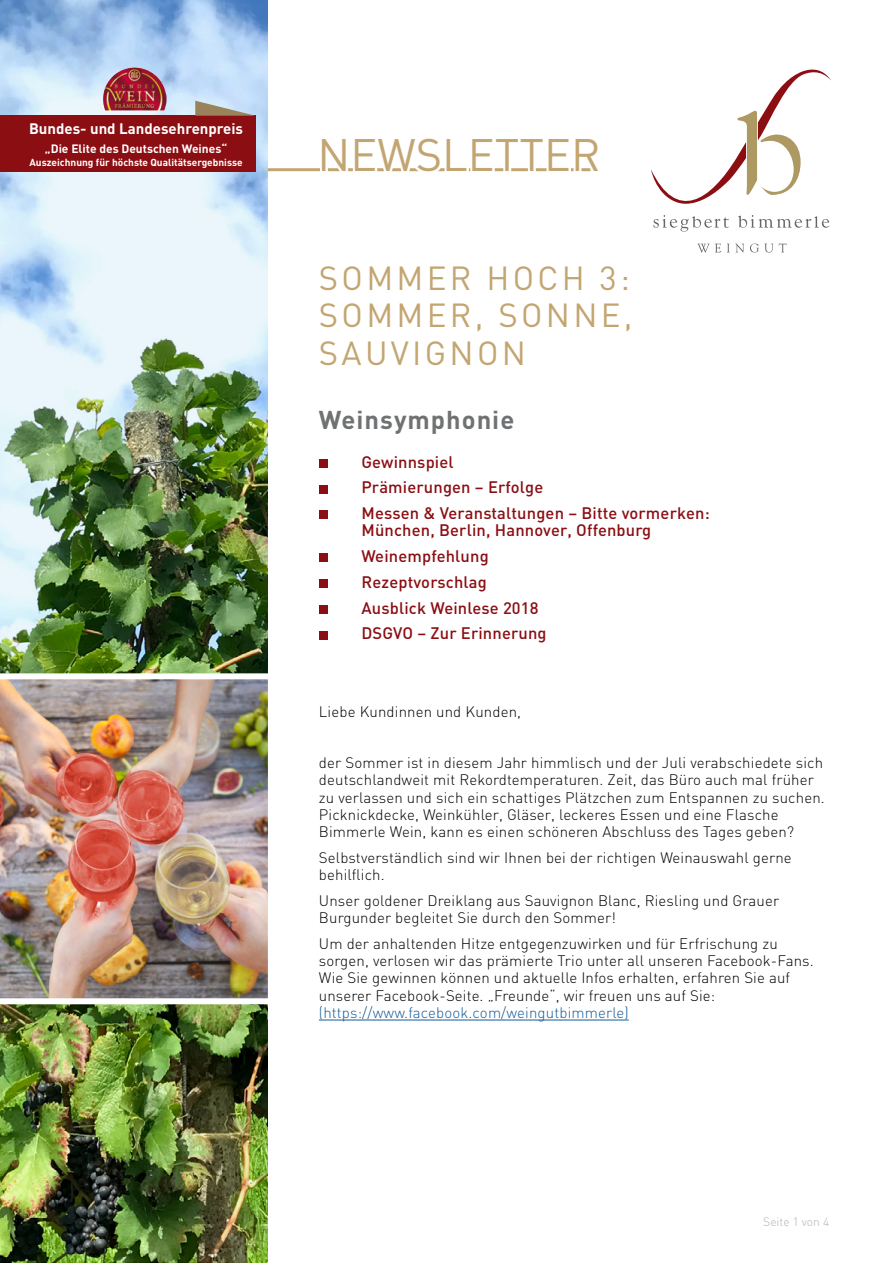
<style>
.page{position:relative;width:893px;height:1263px;background:#fff}
.page>*{position:absolute;margin:0;border:0;box-sizing:border-box;transform-origin:0 0}
.t1{font:45px "DIN";color:#c3a571}
.t2{font:33px/37.5px "DIN";letter-spacing:.1em;color:#c3a571;text-align:justify}
.t3{font:700 25.5px "DIN";letter-spacing:.04em;color:#707172}
.t4{font:500 16.5px/25.8px "DIN";letter-spacing:.01em;color:#8b0e13}
.t5{font:300 15px/17.2px "DIN";letter-spacing:.01em;color:#000}
.t6{font:300 15px "DIN";letter-spacing:.01em;color:#165b9a}
.t7{font:700 15px "DIN";color:#fff}
.t8{font:700 12px "DIN";color:#fff}
.t9{font:300 12px "DIN";color:#b1b3b4}
.t10{font:700 10.2px "DIN";color:#fff}
</style>
<div class="page">
<img style="left:0;top:0;width:268px;height:1263px">
<hr style="left:319px;top:1020px;width:310px;height:1px;background:#165b9a">
<div style="left:319px;top:459px;width:8px;height:8px;background:#8b0e13"></div>
<div style="left:319px;top:485px;width:8px;height:8px;background:#8b0e13"></div>
<div style="left:319px;top:510px;width:8px;height:9px;background:#8b0e13"></div>
<div style="left:319px;top:553px;width:8px;height:9px;background:#8b0e13"></div>
<div style="left:319px;top:579px;width:8px;height:9px;background:#8b0e13"></div>
<div style="left:319px;top:605px;width:8px;height:8px;background:#8b0e13"></div>
<div style="left:319px;top:631px;width:8px;height:8px;background:#8b0e13"></div>
<svg style="left:651px;top:70px;width:180px;height:162px"></svg>
<svg style="left:698px;top:244px;width:11px;height:9px"></svg>
<svg style="left:715px;top:244px;width:6px;height:8px"></svg>
<svg style="left:727px;top:243px;width:17px;height:9px"></svg>
<svg style="left:750px;top:244px;width:23px;height:8px"></svg>
<svg style="left:779px;top:244px;width:8px;height:8px"></svg>
<div style="left:0;top:116px;width:255px;height:56px;background:#8b0e13"></div>
<svg style="left:195px;top:101px;width:60px;height:15px"></svg>
<img style="left:119px;top:67px;width:16px;height:5px">
<hr style="left:268px;top:168px;width:323px;height:3px;background:#c3a571">
<svg style="left:318px;top:168px;width:273px;height:4px"></svg>
<img style="left:0;top:670px;width:268px;height:337px">
<p class="t7" style="left:29px;top:119px;width:216px">Bundes- und Landesehrenpreis</p>
<p class="t8" style="left:45px;top:140px;width:184px">„Die Elite des Deutschen Weines“</p>
<p class="t10" style="left:29px;top:156px;width:215px">Auszeichnung für höchste Qualitätsergebnisse</p>
<h1 class="t1" style="left:318px;top:127px;width:285px">NEWSLETTER</h1>
<h2 class="t2" style="left:319px;top:258px;width:315px">SOMMER HOCH 3:<br>SOMMER, SONNE, SAUVIGNON</h2>
<h3 class="t3" style="left:319px;top:403px;width:197px">Weinsymphonie</h3>
<p class="t4" style="left:361px;top:448px;width:350px">Gewinnspiel<br>Prämierungen – Erfolge<br>Messen &amp; Veranstaltungen – Bitte vormerken:</p>
<p class="t4" style="left:361px;top:517px;width:291px">München, Berlin, Hannover, Offenburg<br>Weinempfehlung<br>Rezeptvorschlag<br>Ausblick Weinlese 2018<br>DSGVO – Zur Erinnerung</p>
<p class="t5" style="left:319px;top:702px;width:204px">Liebe Kundinnen und Kunden,</p>
<p class="t5" style="left:319px;top:754px;width:507px">der Sommer ist in diesem Jahr himmlisch und der Juli verabschiedete sich deutschlandweit mit Rekordtemperaturen. Zeit, das Büro auch mal früher zu verlassen und sich ein schattiges Plätzchen zum Entspannen zu suchen.<br>Picknickdecke, Weinkühler, Gläser, leckeres Essen und eine Flasche Bimmerle Wein, kann es einen schöneren Abschluss des Tages geben?</p>
<p class="t5" style="left:319px;top:849px;width:474px">Selbstverständlich sind wir Ihnen bei der richtigen Weinauswahl gerne behilflich.</p>
<p class="t5" style="left:319px;top:892px;width:462px">Unser goldener Dreiklang aus Sauvignon Blanc, Riesling und Grauer<br>Burgunder begleitet Sie durch den Sommer!</p>
<p class="t5" style="left:319px;top:935px;width:496px">Um der anhaltenden Hitze entgegenzuwirken und für Erfrischung zu sorgen, verlosen wir das prämierte Trio unter all unseren Facebook-Fans.<br>Wie Sie gewinnen können und aktuelle Infos erhalten, erfahren Sie auf unserer Facebook-Seite. „Freunde“, wir freuen uns auf Sie:</p>
<p class="t6" style="left:319px;top:1003px;width:311px">(https://www.facebook.com/weingutbimmerle)</p>
<p class="t9" style="left:763px;top:1214px;width:67px">Seite 1 von 4</p>
</div>
